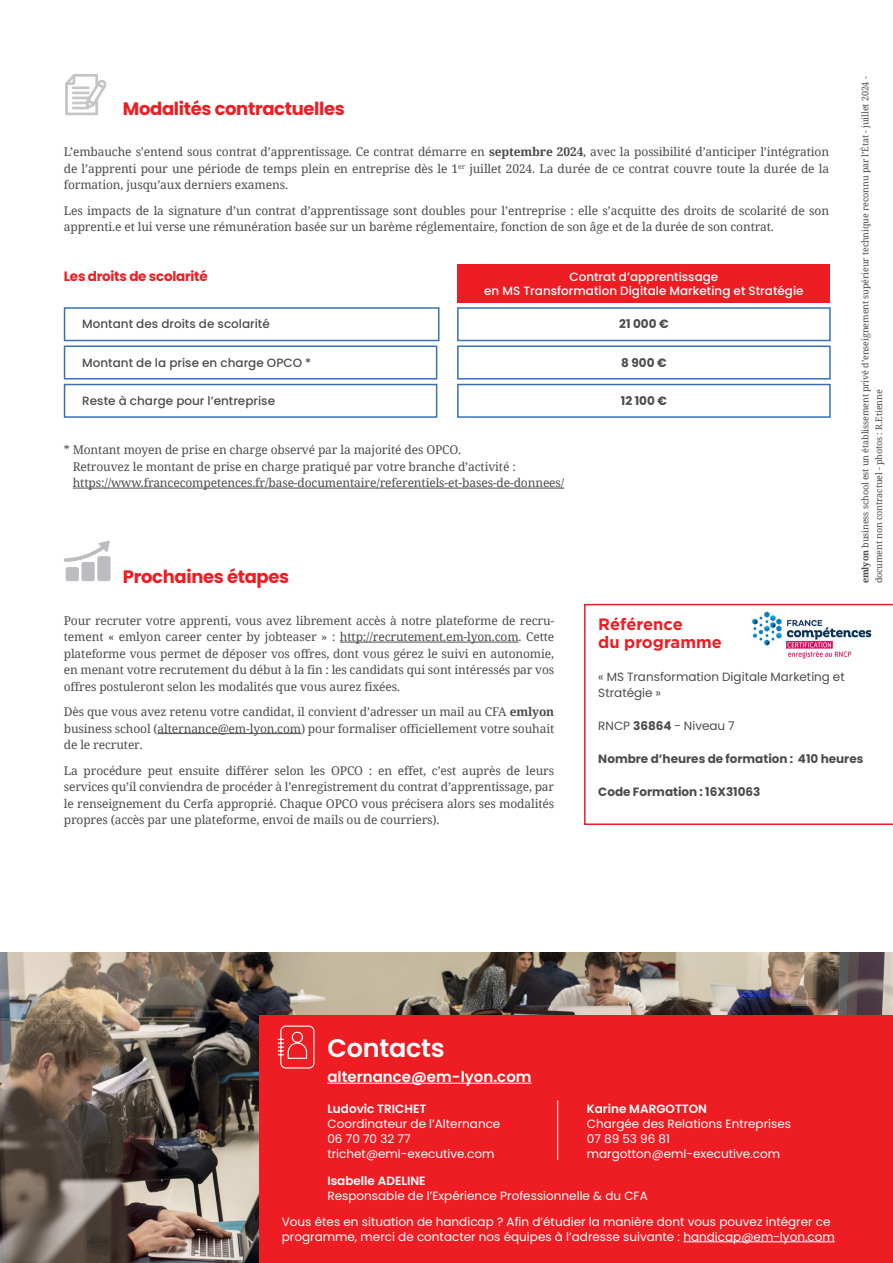
<style>
.page{position:relative;width:893px;height:1263px;background:#fff}
.page>*{position:absolute;margin:0;border:0;box-sizing:border-box;transform-origin:0 0}
.Titre{font:600 25.5px "Poppins";letter-spacing:-.01em;color:#fff}
.Sous_titre_bloc_170{font:700 18px "Poppins";letter-spacing:-.02em;color:#ee1d23}
.t1{font:700 16.5px/18px "Gotham";color:#ee1d23}
.t2{font:600 15px "Poppins";color:#fff}
.Sous_titre{font:700 13.5px "Poppins";letter-spacing:-.02em;color:#ee1d23}
.Texte_normal{font:12px/16.5px "Noto Serif";letter-spacing:-.01em;color:#4b4c4d;text-align:justify}
.Texte_normal-2{font:12px "Poppins";color:#fff}
.Texte_Droits_de_scolarité{font:12px/15px "Poppins";color:#fff}
.Texte_tableau{font:500 12px "Poppins";color:#4b4c4d}
.Texte_tableau-2{font:500 12px/13.5px "Poppins";color:#fff;text-align:center}
.Texte_référence{font:12px/16.5px "Poppins";color:#4b4c4d}
.Texte_référence-2{font:700 12px "Poppins";color:#4b4c4d}
.Texte_normal-3{font:600 12px "Poppins";color:#fff}
.Texte_tableau_noir_bold{font:700 12px "Poppins";color:#4b4c4d}
.t3{font:9px/13.5px "Noto Serif";letter-spacing:-.01em;color:#4b4c4d}
.s1{font-weight:700}
</style>
<div class="page">
<svg style="left:584px;top:604px;width:309px;height:221px"></svg>
<img style="left:748px;top:610px;width:128px;height:52px">
<img style="left:0;top:952px;width:893px;height:311px">
<div style="left:259px;top:1015px;width:634px;height:248px;background:#ee1d23"></div>
<svg style="left:277px;top:1025px;width:38px;height:44px"></svg>
<hr style="left:557px;top:1100px;width:1px;height:60px;background:#fff">
<hr style="left:683px;top:1241px;width:152px;height:1px;background:#fff">
<hr style="left:327px;top:1083px;width:205px;height:1px;background:#fff">
<hr style="left:73px;top:488px;width:491px;height:1px;background:#4b4c4d">
<hr style="left:340px;top:642px;width:179px;height:1px;background:#4b4c4d">
<hr style="left:158px;top:733px;width:143px;height:1px;background:#4b4c4d">
<svg style="left:65px;top:74px;width:42px;height:42px"></svg>
<div style="left:66px;top:567px;width:13px;height:14px;background:#bcbdc0;border-radius:2px"></div>
<div style="left:81px;top:562px;width:14px;height:19px;background:#bcbdc0;border-radius:2px"></div>
<div style="left:97px;top:556px;width:14px;height:25px;background:#bcbdc0;border-radius:2px"></div>
<svg style="left:64px;top:540px;width:46px;height:22px"></svg>
<div style="left:458px;top:265px;width:372px;height:38px;background:#ee1d23"></div>
<div style="left:457px;top:307px;width:374px;height:34px;border:2px solid #3870b8"></div>
<div style="left:457px;top:345px;width:374px;height:34px;border:2px solid #3870b8"></div>
<div style="left:457px;top:384px;width:374px;height:34px;border:2px solid #3870b8"></div>
<div style="left:64px;top:307px;width:375px;height:34px;border:2px solid #3870b8"></div>
<div style="left:64px;top:345px;width:373px;height:34px;border:2px solid #3870b8"></div>
<div style="left:64px;top:384px;width:373px;height:34px;border:2px solid #3870b8"></div>
<p class="t3" style="left:858px;top:583px;width:508px;rotate:-90deg"><span class="s1">emlyon</span> business school est un établissement privé d’enseignement supérieur technique reconnu par l’État - juillet 2024 - document non contractuel - photos : R.Etienne</p>
<p class="Sous_titre_bloc_170" style="left:123px;top:98px;width:223px">Modalités contractuelles</p>
<p class="Texte_normal" style="left:64px;top:143px;width:767px">L’embauche s’entend sous contrat d’apprentissage. Ce contrat démarre en <span class="s1">septembre 2024</span>, avec la possibilité d’anticiper l’intégration de l’apprenti pour une période de temps plein en entreprise dès le 1<sup>er</sup> juillet 2024. La durée de ce contrat couvre toute la durée de la formation, jusqu’aux derniers examens.</p>
<p class="Texte_normal" style="left:64px;top:202px;width:767px">Les impacts de la signature d’un contrat d’apprentissage sont doubles pour l’entreprise : elle s’acquitte des droits de scolarité de son apprenti.e et lui verse une rémunération basée sur un barème réglementaire, fonction de son âge et de la durée de son contrat.</p>
<p class="Sous_titre" style="left:64px;top:268px;width:145px">Les droits de scolarité</p>
<p class="Texte_tableau-2" style="left:484px;top:270px;width:321px">Contrat d’apprentissage<br>en MS Transformation Digitale Marketing et Stratégie</p>
<p class="Texte_tableau_noir_bold" style="left:619px;top:317px;width:51px">21 000 €</p>
<p class="Texte_tableau_noir_bold" style="left:621px;top:356px;width:47px">8 900 €</p>
<p class="Texte_tableau_noir_bold" style="left:621px;top:394px;width:48px">12 100 €</p>
<p class="Texte_tableau" style="left:82px;top:317px;width:189px">Montant des droits de scolarité</p>
<p class="Texte_tableau" style="left:82px;top:355px;width:231px">Montant de la prise en charge OPCO *</p>
<p class="Texte_tableau" style="left:82px;top:394px;width:194px">Reste à charge pour l’entreprise</p>
<p class="Texte_normal" style="left:64px;top:441px;width:399px">* Montant moyen de prise en charge observé par la majorité des OPCO.</p>
<p class="Texte_normal" style="left:73px;top:458px;width:444px">Retrouvez le montant de prise en charge pratiqué par votre branche d’activité :</p>
<p class="Texte_normal" style="left:73px;top:474px;width:493px">https://www.francecompetences.fr/base-documentaire/referentiels-et-bases-de-donnees/</p>
<p class="Sous_titre_bloc_170" style="left:123px;top:566px;width:168px">Prochaines étapes</p>
<p class="Texte_normal" style="left:64px;top:612px;width:492px">Pour recruter votre apprenti, vous avez librement accès à notre plateforme de recru&shy;tement « emlyon career center by jobteaser » : http://recrutement.em-lyon.com. Cette plateforme vous permet de déposer vos offres, dont vous gérez le suivi en autonomie, en menant votre recrutement du début à la fin : les candidats qui sont intéressés par vos offres postuleront selon les modalités que vous aurez fixées.</p>
<p class="Texte_normal" style="left:64px;top:703px;width:492px">Dès que vous avez retenu votre candidat, il convient d’adresser un mail au CFA <span class="s1">emlyon </span>business school (alternance@em-lyon.com) pour formaliser officiellement votre souhait de le recruter.</p>
<p class="Texte_normal" style="left:64px;top:762px;width:492px">La procédure peut ensuite différer selon les OPCO : en effet, c’est auprès de leurs services qu’il conviendra de procéder à l’enregistrement du contrat d’apprentissage, par le renseignement du Cerfa approprié. Chaque OPCO vous précisera alors ses modalités propres (accès par une plateforme, envoi de mails ou de courriers).</p>
<p class="t1" style="left:598px;top:615px;width:125px">Référence<br>du programme</p>
<p class="Texte_référence" style="left:598px;top:668px;width:248px">« MS Transformation Digitale Marketing et<br>Stratégie »</p>
<p class="Texte_référence" style="left:598px;top:718px;width:138px">RNCP <span class="s1">36864</span> - Niveau 7</p>
<p class="Texte_référence-2" style="left:598px;top:752px;width:267px">Nombre d’heures de formation : 410 heures</p>
<p class="Texte_référence-2" style="left:598px;top:785px;width:164px">Code Formation : 16X31063</p>
<p class="Titre" style="left:327px;top:1033px;width:119px">Contacts</p>
<p class="t2" style="left:327px;top:1068px;width:206px">alternance@em-lyon.com</p>
<p class="Texte_normal-3" style="left:327px;top:1102px;width:100px">Ludovic TRICHET</p>
<p class="Texte_normal-2" style="left:327px;top:1117px;width:174px">Coordinateur de l’Alternance</p>
<p class="Texte_normal-2" style="left:327px;top:1132px;width:85px">06 70 70 32 77</p>
<p class="Texte_normal-2" style="left:327px;top:1147px;width:169px">trichet@eml-executive.com</p>
<p class="Texte_normal-3" style="left:587px;top:1102px;width:122px">Karine MARGOTTON</p>
<p class="Texte_normal-2" style="left:587px;top:1117px;width:206px">Chargée des Relations Entreprises</p>
<p class="Texte_normal-2" style="left:587px;top:1132px;width:85px">07 89 53 96 81</p>
<p class="Texte_normal-2" style="left:587px;top:1147px;width:195px">margotton@eml-executive.com</p>
<p class="Texte_normal-3" style="left:327px;top:1174px;width:100px">Isabelle ADELINE</p>
<p class="Texte_normal-2" style="left:327px;top:1189px;width:322px">Responsable de l’Expérience Professionnelle &amp; du CFA</p>
<p class="Texte_Droits_de_scolarité" style="left:282px;top:1214px;width:555px">Vous êtes en situation de handicap ? Afin d’étudier la manière dont vous pouvez intégrer ce programme, merci de contacter nos équipes à l’adresse suivante : handicap@em-lyon.com</p>
</div>
